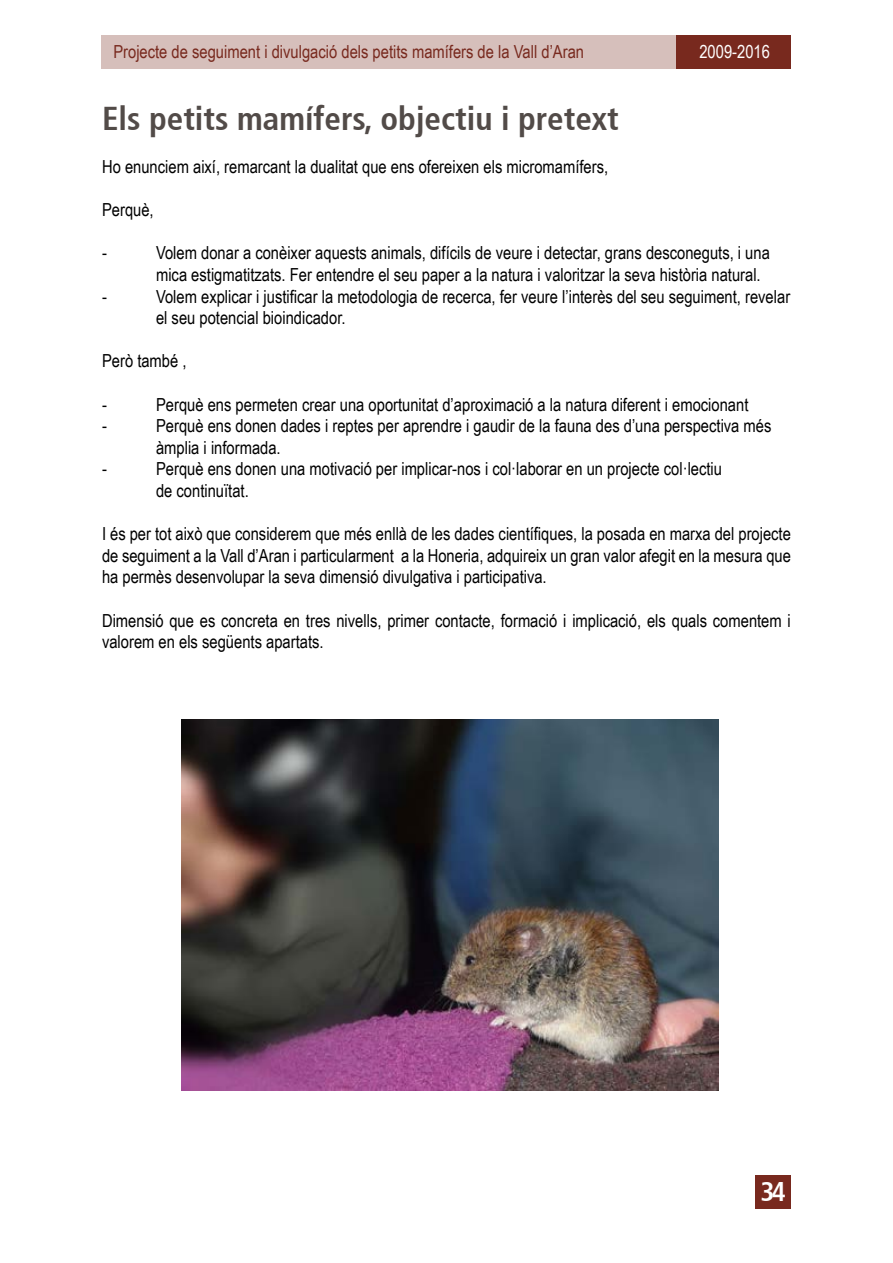
<style>
.page{position:relative;width:893px;height:1263px;background:#fff}
.page>*{position:absolute;margin:0;border:0;box-sizing:border-box;transform-origin:0 0}
.t1{font:700 condensed 33px "Frutiger 67";color:#524b48}
.t2{font:700 condensed 27px "Frutiger 67";color:#fff}
.t3{font:18px/21.6px "Arial Narrow";color:#000}
.t4{font:18px "Arial Narrow";color:#78291e}
.t5{font:18px "Arial Narrow";color:#fff}
</style>
<div class="page">
<div style="left:101px;top:35px;width:624px;height:34px;background:#d6bfbb"></div>
<div style="left:677px;top:35px;width:114px;height:34px;background:#78291e"></div>
<div style="left:755px;top:1175px;width:36px;height:34px;background:#78291e"></div>
<img style="left:181px;top:719px;width:537px;height:371px">
<p class="t4" style="left:113px;top:38px;width:472px">Projecte de seguiment i divulgació dels petits mamífers de la Vall d’Aran</p>
<p class="t5" style="left:699px;top:38px;width:72px">2009-2016</p>
<h1 class="t1" style="left:102px;top:99px;width:518px">Els petits mamífers, objectiu i pretext</h1>
<p class="t3" style="left:102px;top:155px;width:508px">Ho enunciem així, remarcant la dualitat que ens ofereixen els micromamífers,</p>
<p class="t3" style="left:102px;top:198px;width:53px">Perquè,</p>
<p class="t3" style="left:102px;top:242px;width:6px">-</p>
<p class="t3" style="left:156px;top:242px;width:615px">Volem donar a conèixer aquests animals, difícils de veure i detectar, grans desconeguts, i una mica estigmatitzats. Fer entendre el seu paper a la natura i valoritzar la seva història natural.</p>
<p class="t3" style="left:102px;top:285px;width:6px">-</p>
<p class="t3" style="left:156px;top:285px;width:636px">Volem explicar i justificar la metodologia de recerca, fer veure l’interès del seu seguiment, revelar el seu potencial bioindicador.</p>
<p class="t3" style="left:102px;top:350px;width:86px">Però també ,</p>
<p class="t3" style="left:102px;top:393px;width:6px">-</p>
<p class="t3" style="left:156px;top:393px;width:594px">Perquè ens permeten crear una oportunitat d’aproximació a la natura diferent i emocionant</p>
<p class="t3" style="left:102px;top:414px;width:6px">-</p>
<p class="t3" style="left:156px;top:414px;width:617px">Perquè ens donen dades i reptes per aprendre i gaudir de la fauna des d’una perspectiva més àmplia i informada.</p>
<p class="t3" style="left:102px;top:458px;width:6px">-</p>
<p class="t3" style="left:156px;top:458px;width:568px">Perquè ens donen una motivació per implicar-nos i col·laborar en un projecte col·lectiu de continuïtat.</p>
<p class="t3" style="left:102px;top:522px;width:690px;text-align:justify">I és per tot això que considerem que més enllà de les dades científiques, la posada en marxa del projecte de seguiment a la Vall d’Aran i particularment a la Honeria, adquireix un gran valor afegit en la mesura que ha permès desenvolupar la seva dimensió divulgativa i participativa.</p>
<p class="t3" style="left:102px;top:609px;width:690px">Dimensió que es concreta en tres nivells, primer contacte, formació i implicació, els quals comentem i valorem en els següents apartats.</p>
<h2 class="t2" style="left:760px;top:1176px;width:27px">34</h2>
</div>
